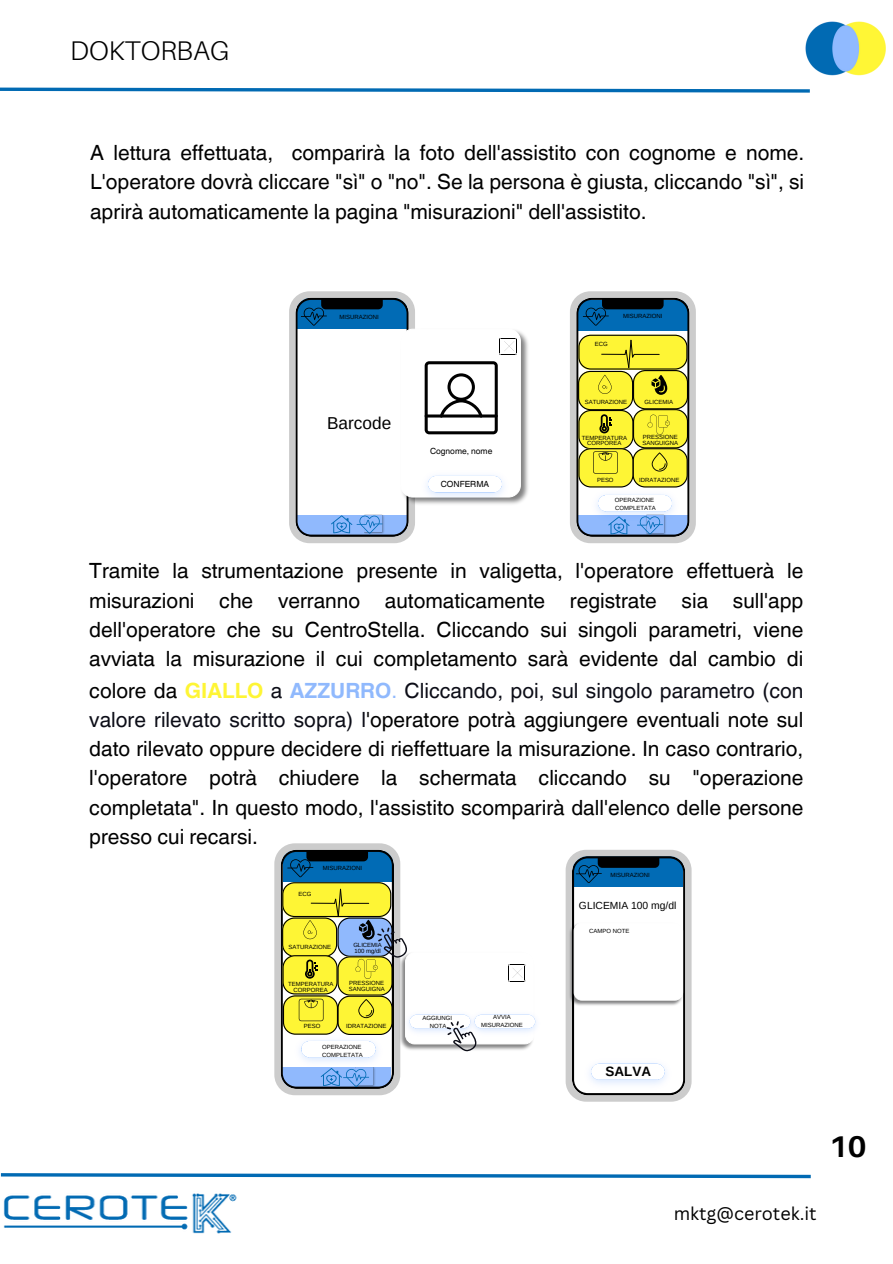
<style>
.page{position:relative;width:893px;height:1264px;background:#fff}
.page>*{position:absolute;margin:0;border:0;box-sizing:border-box;transform-origin:0 0}
.t1{font:700 30px "Aileron";color:#000}
.t2{font:300 27px "Aileron";color:#000}
.t3{font:21px/29.2px "Helvetica World";color:#000;text-align:justify}
.t4{font:18px "Canva Sans";color:#000}
.t5{font:17.25px "Arimo";color:#000}
.t6{font:700 13.5px "Arimo";color:#000}
.t7{font:10.35px "Arimo";color:#000}
.t8{font:8.55px "Helvetica World";color:#000}
.t9{font:6px "Arimo";color:#000}
.s1{font-weight:700;color:#fef535}
.s2{color:#0c0d17}
.s3{font-weight:700;color:#90b9fd}
.s4{color:#90b9fd}
</style>
<div class="page">
<svg style="left:289px;top:291px;width:126px;height:252px"></svg>
<img style="left:398px;top:327px;width:130px;height:180px">
<div style="left:401px;top:329px;width:119px;height:168px;background:#fff;border-radius:12px"></div>
<div style="left:401px;top:329px;width:119px;height:168px;border:1px solid #fff;border-radius:12px"></div>
<svg style="left:424px;top:361px;width:73px;height:73px"></svg>
<hr style="left:424px;top:414px;width:73px;height:3px;background:#000;border-radius:2px">
<img style="left:420px;top:475px;width:89px;height:27px">
<svg style="left:499px;top:338px;width:17px;height:17px"></svg>
<svg style="left:570px;top:291px;width:125px;height:252px;background:#bbc379"></svg>
<img style="left:407px;top:953px;width:126px;height:99px">
<div style="left:405px;top:952px;width:128px;height:91px;background:#fff;border-radius:9px"></div>
<div style="left:405px;top:952px;width:129px;height:92px;border:1px solid #fff;border-radius:9px"></div>
<img style="left:408px;top:1014px;width:60px;height:18px">
<svg style="left:508px;top:964px;width:17px;height:17px"></svg>
<svg style="left:274px;top:843px;width:133px;height:252px"></svg>
<img style="left:468px;top:1010px;width:68px;height:26px">
<svg style="left:565px;top:849px;width:126px;height:252px"></svg>
<img style="left:567px;top:921px;width:117px;height:86px">
<div style="left:574px;top:923px;width:108px;height:77px;background:#fff;border-radius:8px"></div>
<div style="left:574px;top:923px;width:108px;height:77px;border:1px solid #fff;border-radius:8px"></div>
<img style="left:584px;top:1058px;width:87px;height:31px">
<svg style="left:446px;top:1021px;width:30px;height:30px"></svg>
<svg style="left:0;top:87px;width:810px;height:6px"></svg>
<img style="left:805px;top:21px;width:80px;height:55px">
<svg style="left:0;top:1173px;width:811px;height:6px"></svg>
<img style="left:3px;top:1193px;width:234px;height:41px">
<p class="t2" style="left:70px;top:34px;width:160px">DOKTORBAG</p>
<p class="t3" style="left:90px;top:138px;width:715px">A lettura effettuata, comparirà la foto dell'assistito con cognome e nome.<br>L'operatore dovrà cliccare "sì" o "no". Se la persona è giusta, cliccando "sì", si aprirà automaticamente la pagina "misurazioni" dell'assistito.</p>
<p class="t9" style="left:339px;top:313px;width:41px">MISURAZIONI</p>
<p class="t9" style="left:623px;top:312px;width:41px">MISURAZIONI</p>
<p class="t9" style="left:594px;top:340px;width:14px">ECG</p>
<p class="t5" style="left:327px;top:414px;width:66px">Barcode</p>
<p class="t8" style="left:430px;top:446px;width:64px">Cognome, nome</p>
<p class="t8" style="left:441px;top:478px;width:50px">CONFERMA</p>
<p class="t9" style="left:584px;top:399px;width:44px">SATURAZIONE</p>
<p class="t9" style="left:644px;top:399px;width:30px">GLICEMIA</p>
<p class="t9" style="left:581px;top:434px;width:47px">TEMPERATURA</p>
<p class="t9" style="left:587px;top:440px;width:36px">CORPOREA</p>
<p class="t9" style="left:642px;top:433px;width:36px">PRESSIONE</p>
<p class="t9" style="left:642px;top:439px;width:37px">SANGUIGNA</p>
<p class="t9" style="left:597px;top:476px;width:18px">PESO</p>
<p class="t9" style="left:639px;top:476px;width:42px">IDRATAZIONE</p>
<p class="t9" style="left:615px;top:497px;width:41px">OPERAZIONE</p>
<p class="t9" style="left:615px;top:505px;width:42px">COMPLETATA</p>
<p class="t3" style="left:89px;top:556px;width:715px">Tramite la strumentazione presente in valigetta, l'operatore effettuerà le misurazioni che verranno automaticamente registrate sia sull'app dell'operatore che su CentroStella. Cliccando sui singoli parametri, viene avviata la misurazione il cui completamento sarà evidente dal cambio di</p>
<p class="t3" style="left:89px;top:675px;width:715px">colore da <span class="s1">GIALLO</span> <span class="s2">a</span> <span class="s3">AZZURRO</span><span class="s4">.</span> <span class="s2">Cliccando, poi, sul singolo parametro (con valore rilevato scritto sopra) l</span>'operatore potrà aggiungere eventuali note sul dato rilevato oppure decidere di rieffettuare la misurazione. In caso contrario, l'operatore potrà chiudere la schermata cliccando su "operazione completata". In questo modo, l'assistito scomparirà dall'elenco delle persone presso cui recarsi.</p>
<p class="t9" style="left:298px;top:890px;width:14px">ECG</p>
<p class="t9" style="left:323px;top:865px;width:41px">MISURAZIONI</p>
<p class="t9" style="left:288px;top:943px;width:44px">SATURAZIONE</p>
<p class="t9" style="left:353px;top:941px;width:30px">GLICEMIA</p>
<p class="t9" style="left:354px;top:947px;width:28px">100 mg/dl</p>
<p class="t9" style="left:288px;top:980px;width:47px">TEMPERATURA</p>
<p class="t9" style="left:293px;top:986px;width:36px">CORPOREA</p>
<p class="t9" style="left:349px;top:979px;width:36px">PRESSIONE</p>
<p class="t9" style="left:349px;top:985px;width:37px">SANGUIGNA</p>
<p class="t9" style="left:304px;top:1022px;width:18px">PESO</p>
<p class="t9" style="left:346px;top:1022px;width:42px">IDRATAZIONE</p>
<p class="t9" style="left:322px;top:1043px;width:41px">OPERAZIONE</p>
<p class="t9" style="left:322px;top:1051px;width:42px">COMPLETATA</p>
<p class="t9" style="left:422px;top:1014px;width:31px">AGGIUNGI</p>
<p class="t9" style="left:430px;top:1022px;width:18px">NOTA</p>
<p class="t9" style="left:493px;top:1013px;width:19px">AVVIA</p>
<p class="t9" style="left:481px;top:1021px;width:43px">MISURAZIONE</p>
<p class="t9" style="left:610px;top:871px;width:41px">MISURAZIONI</p>
<p class="t7" style="left:579px;top:899px;width:99px">GLICEMIA 100 mg/dl</p>
<p class="t9" style="left:589px;top:927px;width:42px">CAMPO NOTE</p>
<p class="t6" style="left:605px;top:1063px;width:47px">SALVA</p>
<p class="t1" style="left:829px;top:1127px;width:39px">10</p>
<p class="t4" style="left:673px;top:1200px;width:144px">mktg@cerotek.it</p>
</div>
